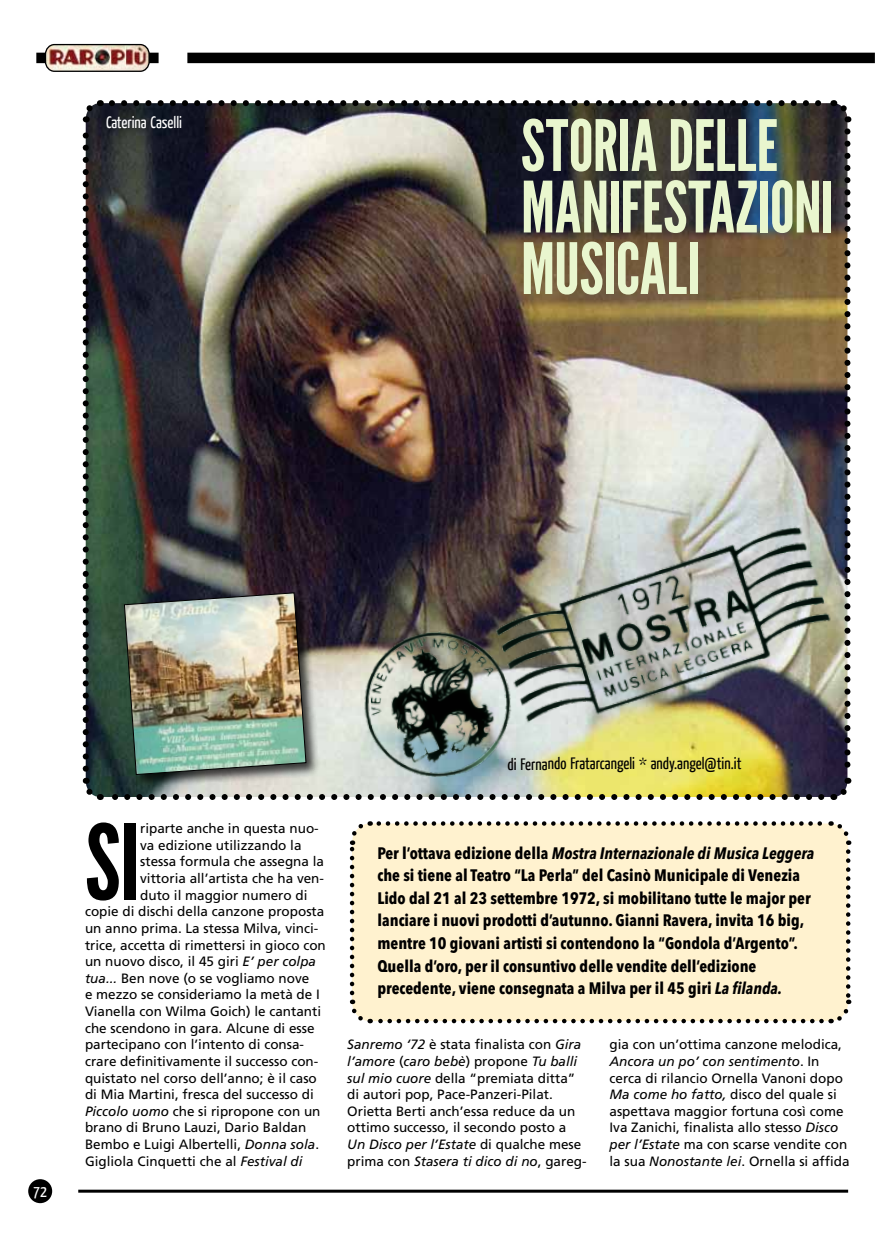
<style>
.page{position:relative;width:893px;height:1234px;background:#fff}
.page>*{position:absolute;margin:0;border:0;box-sizing:border-box;transform-origin:0 0}
.t1{font:103.8px "League Gothic";color:#000}
.t2{font:70.5px/61.5px "League Gothic";letter-spacing:-.005em;color:#e9f6ce}
.t3{font:700 condensed 16.5px/22.5px "Avenir Next LT Pro";color:#000}
.t4{font:16.5px "Yanone Kaffeesatz";letter-spacing:-.005em;color:#000}
.t5{font:16.5px "Yanone Kaffeesatz";color:#fff}
.t6{font:13.5px/16.6px "Frutiger";color:#000}
.s1{font-style:italic}
</style>
<div class="page">
<div style="left:187px;top:53px;width:688px;height:10px;background:#000"></div>
<div style="left:36px;top:53px;width:123px;height:10px;background:#000"></div>
<hr style="left:78px;top:1189px;width:770px;height:3px;background:#000">
<div style="left:28px;top:1178px;width:24px;height:24px;background:#000;border-radius:50%"></div>
<img style="left:47px;top:45px;width:101px;height:25px">
<div style="left:45px;top:44px;width:105px;height:28px;border:1px solid #000;border-radius:9px"></div>
<div style="left:352px;top:823px;width:496px;height:197px;background:#fff2cf;border-radius:18px"></div>
<svg style="left:349px;top:821px;width:22px;height:171px"></svg>
<svg style="left:379px;top:821px;width:473px;height:23px"></svg>
<svg style="left:830px;top:851px;width:22px;height:173px"></svg>
<svg style="left:349px;top:999px;width:472px;height:25px"></svg>
<img style="left:82px;top:100px;width:770px;height:700px">
<img style="left:338px;top:510px;width:514px;height:284px">
<p class="t5" style="left:106px;top:111px;width:78px">Caterina Caselli</p>
<h2 class="t2" style="left:521px;top:115px;width:314px">STORIA DELLE<br>MANIFESTAZIONI<br>MUSICALI</h2>
<p class="t5" style="left:33px;top:1180px;width:15px">72</p>
<h1 class="t1" style="left:85px;top:800px;width:57px">SI</h1>
<p class="t6" style="left:140px;top:819px;width:180px">riparte anche in questa nuo-</p>
<p class="t6" style="left:140px;top:836px;width:163px">va edizione utilizzando la</p>
<p class="t6" style="left:140px;top:853px;width:185px">stessa formula che assegna la</p>
<p class="t6" style="left:140px;top:869px;width:185px">vittoria all’artista che ha ven-</p>
<p class="t6" style="left:140px;top:886px;width:169px">duto il maggior numero di</p>
<p class="t6" style="left:85px;top:903px;width:241px">copie di dischi della canzone proposta</p>
<p class="t6" style="left:85px;top:919px;width:235px">un anno prima. La stessa Milva, vinci-</p>
<p class="t6" style="left:85px;top:936px;width:242px">trice, accetta di rimettersi in gioco con</p>
<p class="t6" style="left:85px;top:952px;width:233px">un nuovo disco, il 45 giri <span class="s1">E’ per colpa</span></p>
<p class="t6" style="left:85px;top:969px;width:226px"><span class="s1">tua...</span> Ben nove (o se vogliamo nove</p>
<p class="t6" style="left:85px;top:986px;width:236px">e mezzo se consideriamo la metà de I</p>
<p class="t6" style="left:85px;top:1002px;width:238px">Vianella con Wilma Goich) le cantanti</p>
<p class="t6" style="left:85px;top:1019px;width:231px">che scendono in gara. Alcune di esse</p>
<p class="t6" style="left:85px;top:1035px;width:221px">partecipano con l’intento di consa-</p>
<p class="t6" style="left:85px;top:1052px;width:235px">crare definitivamente il successo con-</p>
<p class="t6" style="left:85px;top:1069px;width:233px">quistato nel corso dell’anno; è il caso</p>
<p class="t6" style="left:85px;top:1085px;width:230px">di Mia Martini, fresca del successo di</p>
<p class="t6" style="left:85px;top:1102px;width:237px"><span class="s1">Piccolo uomo</span> che si ripropone con un</p>
<p class="t6" style="left:85px;top:1118px;width:223px">brano di Bruno Lauzi, Dario Baldan</p>
<p class="t6" style="left:85px;top:1135px;width:236px">Bembo e Luigi Albertelli, <span class="s1">Donna sola</span>.</p>
<p class="t6" style="left:85px;top:1152px;width:219px">Gigliola Cinquetti che al <span class="s1">Festival di</span></p>
<p class="t4" style="left:507px;top:752px;width:236px">di Fernando Fratarcangeli * andy.angel@tin.it</p>
<p class="t3" style="left:377px;top:841px;width:438px">Per l’ottava edizione della <span class="s1">Mostra Internazionale di Musica Leggera </span>che si tiene al Teatro “La Perla” del Casinò Municipale di Venezia Lido dal 21 al 23 settembre 1972, si mobilitano tutte le major per lanciare i nuovi prodotti d’autunno. Gianni Ravera, invita 16 big, mentre 10 giovani artisti si contendono la “Gondola d’Argento”.<br>Quella d’oro, per il consuntivo delle vendite dell’edizione precedente, viene consegnata a Milva per il 45 giri <span class="s1">La filanda.</span></p>
<p class="t6" style="left:347px;top:1035px;width:241px"><span class="s1">Sanremo ‘72</span> è stata finalista con <span class="s1">Gira l’amore</span> (<span class="s1">caro bebè</span>) propone <span class="s1">Tu balli sul mio cuore</span> della “premiata ditta” di autori pop, Pace-Panzeri-Pilat.<br>Orietta Berti anch’essa reduce da un ottimo successo, il secondo posto a <span class="s1">Un Disco per l’Estate</span> di qualche mese prima con <span class="s1">Stasera ti dico di no</span>, gareg-</p>
<p class="t6" style="left:609px;top:1035px;width:242px">gia con un’ottima canzone melodica, <span class="s1">Ancora un po’ con sentimento</span>. In cerca di rilancio Ornella Vanoni dopo <span class="s1">Ma come ho fatto,</span> disco del quale si aspettava maggior fortuna così come Iva Zanichi, finalista allo stesso <span class="s1">Disco per l’Estate</span> ma con scarse vendite con la sua <span class="s1">Nonostante lei</span>. Ornella si affida</p>
</div>
